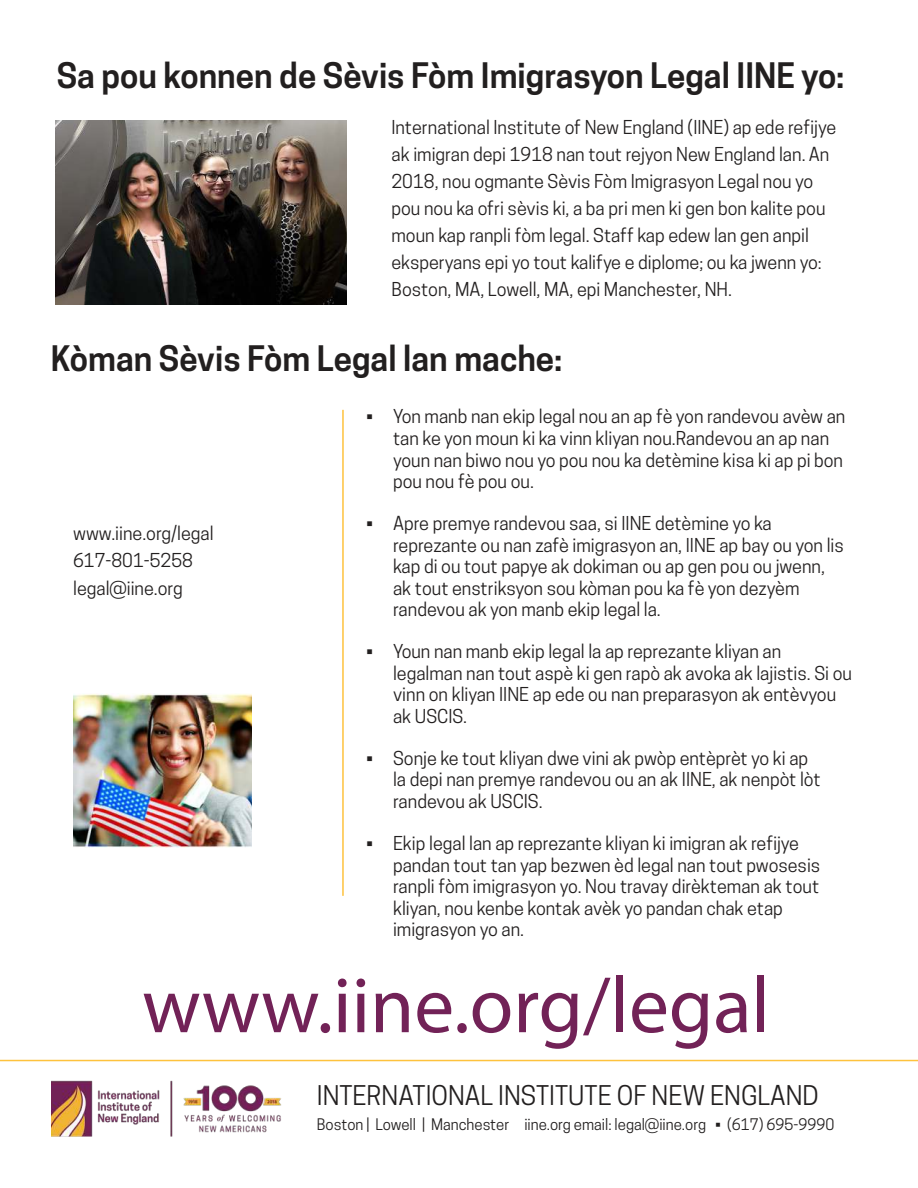
<style>
.page{position:relative;width:918px;height:1188px;background:#fff}
.page>*{position:absolute;margin:0;border:0;box-sizing:border-box;transform-origin:0 0}
.t1{font:79.5px "Myriad Pro";color:#722257}
.t2{font:600 33px "Cooper Hewitt";color:#221f1f}
.t3{font:25.5px "Cooper Hewitt";color:#221f1f}
.t4{font:18px/21.6px "Cooper Hewitt";color:#221f1f}
.t5{font:15px "Cooper Hewitt";color:#221f1f}
</style>
<div class="page">
<hr style="left:0;top:1060px;width:918px;height:1px;background:#fec23d">
<img style="left:51px;top:1080px;width:230px;height:57px">
<img style="left:55px;top:120px;width:292px;height:185px">
<img style="left:79px;top:142px;width:124px;height:163px">
<img style="left:73px;top:694px;width:178px;height:153px">
<hr style="left:342px;top:410px;width:2px;height:486px;background:#fec23d">
<h2 class="t2" style="left:57px;top:60px;width:789px">Sa pou konnen de Sèvis Fòm Imigrasyon Legal IINE yo:</h2>
<p class="t4" style="left:392px;top:114px;width:446px;line-height:27px">International Institute of New England (IINE) ap ede refijye ak imigran depi 1918 nan tout rejyon New England lan. An 2018, nou ogmante Sèvis Fòm Imigrasyon Legal nou yo pou nou ka ofri sèvis ki, a ba pri men ki gen bon kalite pou moun kap ranpli fòm legal. Staff kap edew lan gen anpil eksperyans epi yo tout kalifye e diplome; ou ka jwenn yo:<br>Boston, MA, Lowell, MA, epi Manchester, NH.</p>
<h2 class="t2" style="left:51px;top:343px;width:513px">Kòman Sèvis Fòm Legal lan mache:</h2>
<p class="t4" style="left:73px;top:520px;width:142px;line-height:27.8px">www.iine.org/legal<br>617-801-5258 legal@iine.org</p>
<p class="t4" style="left:393px;top:407px;width:454px;text-indent:-27px">• Yon manb nan ekip legal nou an ap fè yon randevou avèw an tan ke yon moun ki ka vinn kliyan nou.Randevou an ap nan youn nan biwo nou yo pou nou ka detèmine kisa ki ap pi bon pou nou fè pou ou.</p>
<p class="t4" style="left:393px;top:514px;width:452px;text-indent:-27px">• Apre premye randevou saa, si IINE detèmine yo ka reprezante ou nan zafè imigrasyon an, IINE ap bay ou yon lis kap di ou tout papye ak dokiman ou ap gen pou ou jwenn, ak tout enstriksyon sou kòman pou ka fè yon dezyèm randevou ak yon manb ekip legal la.</p>
<p class="t4" style="left:393px;top:642px;width:460px;text-indent:-27px">• Youn nan manb ekip legal la ap reprezante kliyan an legalman nan tout aspè ki gen rapò ak avoka ak lajistis. Si ou vinn on kliyan IINE ap ede ou nan preparasyon ak entèvyou ak USCIS.</p>
<p class="t4" style="left:393px;top:748px;width:429px;text-indent:-27px">• Sonje ke tout kliyan dwe vini ak pwòp entèprèt yo ki ap la depi nan premye randevou ou an ak IINE, ak nenpòt lòt randevou ak USCIS.</p>
<p class="t4" style="left:393px;top:833px;width:429px;text-indent:-27px">• Ekip legal lan ap reprezante kliyan ki imigran ak refijye pandan tout tan yap bezwen èd legal nan tout pwosesis ranpli fòm imigrasyon yo. Nou travay dirèkteman ak tout kliyan, nou kenbe kontak avèk yo pandan chak etap imigrasyon yo an.</p>
<h1 class="t1" style="left:142px;top:975px;width:630px">www.iine.org/legal</h1>
<h3 class="t3" style="left:317px;top:1084px;width:503px">INTERNATIONAL INSTITUTE OF NEW ENGLAND</h3>
<p class="t5" style="left:317px;top:1117px;width:519px">Boston | Lowell | Manchester iine.org email: legal@iine.org • (617) 695-9990</p>
</div>
